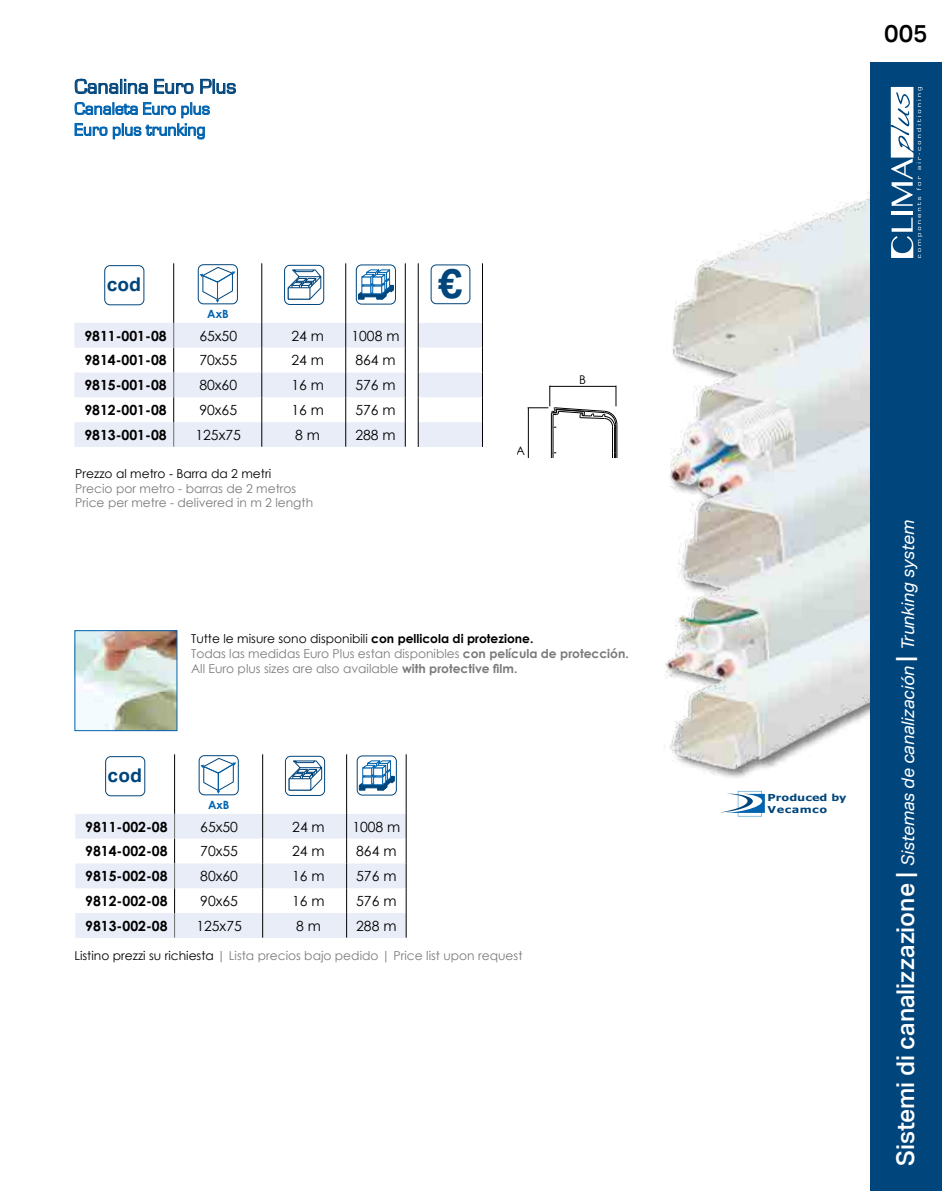
<style>
.page{position:relative;width:943px;height:1191px;background:#fff}
.page>*{position:absolute;margin:0;border:0;box-sizing:border-box;transform-origin:0 0}
.t1{font:700 41.3px "Aktiv Grotesk";color:#00457b}
.t2{font:500 24.5px "Aktiv Grotesk";color:#000}
.t3{font:21px "Eurostile";color:#00457b}
.t4{font:700 19.07px "Aktiv Grotesk";color:#00457b}
.t5{font:italic 17.5px "Aktiv Grotesk";color:#fff}
.t6{font:17.5px/21px "Eurostile";color:#0063af}
.t7{font:14px "Century Gothic";color:#000}
.t8{font:700 14px "Century Gothic";color:#000}
.t9{font:12.25px/14.7px "Century Gothic";color:#7c7b7b}
.t10{font:12.25px "Century Gothic";color:#000}
.t11{font:12.08px "Century Gothic";color:#000}
.t12{font:700 11.38px "Century Gothic";color:#0063af}
.t13{font:700 9.62px/11.5px "Verdana";color:#00457b;scale:1.18 1}
.s1{color:#000}
.s2{font-weight:700;color:#000}
.s3{font-weight:700}
.s4{font-weight:500;font-style:normal;font-size:24.5px}
</style>
<div class="page">
<hr style="left:418px;top:263px;width:1px;height:60px;background:#000">
<hr style="left:482px;top:263px;width:1px;height:60px;background:#000">
<svg style="left:418px;top:323px;width:65px;height:124px"></svg>
<div style="left:431px;top:264px;width:39px;height:40px;border:1px solid #00457b;border-radius:5px"></div>
<svg style="left:527px;top:385px;width:90px;height:73px"></svg>
<hr style="left:528px;top:408px;width:1px;height:50px;background:#000">
<img style="left:76px;top:632px;width:99px;height:97px">
<div style="left:74px;top:630px;width:103px;height:101px;border:1px solid #0063af"></div>
<svg style="left:74px;top:323px;width:332px;height:124px"></svg>
<hr style="left:173px;top:263px;width:1px;height:60px;background:#000">
<hr style="left:261px;top:263px;width:1px;height:60px;background:#000">
<hr style="left:345px;top:263px;width:1px;height:60px;background:#000">
<hr style="left:405px;top:263px;width:1px;height:60px;background:#000">
<div style="left:104px;top:265px;width:40px;height:40px;border:1px solid #00457b;border-radius:5px"></div>
<div style="left:198px;top:264px;width:40px;height:40px;border:1px solid #00457b;border-radius:5px"></div>
<svg style="left:200px;top:267px;width:35px;height:36px"></svg>
<div style="left:284px;top:265px;width:40px;height:40px;border:1px solid #00457b;border-radius:5px"></div>
<svg style="left:287px;top:269px;width:34px;height:30px"></svg>
<div style="left:288px;top:287px;width:22px;height:12px;background:#fff;border:1px solid #00457b"></div>
<div style="left:356px;top:265px;width:40px;height:39px;border:1px solid #00457b;border-radius:5px"></div>
<svg style="left:358px;top:270px;width:36px;height:30px"></svg>
<svg style="left:75px;top:814px;width:332px;height:124px"></svg>
<hr style="left:174px;top:754px;width:1px;height:60px;background:#000">
<hr style="left:262px;top:754px;width:1px;height:60px;background:#000">
<hr style="left:346px;top:754px;width:1px;height:60px;background:#000">
<hr style="left:406px;top:754px;width:1px;height:60px;background:#000">
<div style="left:105px;top:756px;width:40px;height:40px;border:1px solid #00457b;border-radius:5px"></div>
<div style="left:199px;top:755px;width:40px;height:40px;border:1px solid #00457b;border-radius:5px"></div>
<svg style="left:200px;top:758px;width:36px;height:36px"></svg>
<svg style="left:285px;top:756px;width:39px;height:39px"></svg>
<div style="left:285px;top:756px;width:40px;height:39px;border:1px solid #00457b;border-radius:5px"></div>
<svg style="left:287px;top:760px;width:35px;height:30px"></svg>
<div style="left:289px;top:778px;width:22px;height:12px;background:#fff"></div>
<div style="left:357px;top:755px;width:40px;height:40px;border:1px solid #00457b;border-radius:5px"></div>
<svg style="left:359px;top:760px;width:36px;height:30px"></svg>
<img style="left:664px;top:192px;width:206px;height:625px">
<svg style="left:74px;top:78px;width:74px;height:16px"></svg>
<svg style="left:154px;top:78px;width:40px;height:16px"></svg>
<svg style="left:200px;top:78px;width:36px;height:16px"></svg>
<svg style="left:74px;top:102px;width:136px;height:38px"></svg>
<div style="left:870px;top:62px;width:72px;height:1129px;background:#00457b"></div>
<svg style="left:890px;top:87px;width:32px;height:171px"></svg>
<h3 class="t3" style="left:74px;top:77px;width:163px">Canalina Euro Plus</h3>
<h3 class="t6" style="left:74px;top:99px;width:137px">Canaleta Euro plus<br>Euro plus trunking</h3>
<h3 class="t4" style="left:107px;top:273px;width:36px">cod</h3>
<p class="t8" style="left:84px;top:326px;width:84px">9811-001-08</p>
<p class="t7" style="left:199px;top:326px;width:39px">65x50</p>
<p class="t7" style="left:291px;top:326px;width:34px">24 m</p>
<p class="t7" style="left:351px;top:326px;width:50px">1008 m</p>
<p class="t8" style="left:84px;top:351px;width:84px">9814-001-08</p>
<p class="t7" style="left:199px;top:351px;width:39px">70x55</p>
<p class="t7" style="left:291px;top:351px;width:34px">24 m</p>
<p class="t7" style="left:355px;top:351px;width:42px">864 m</p>
<p class="t8" style="left:84px;top:376px;width:84px">9815-001-08</p>
<p class="t7" style="left:199px;top:376px;width:39px">80x60</p>
<p class="t7" style="left:291px;top:376px;width:34px">16 m</p>
<p class="t7" style="left:355px;top:376px;width:42px">576 m</p>
<p class="t8" style="left:84px;top:401px;width:84px">9812-001-08</p>
<p class="t7" style="left:199px;top:401px;width:39px">90x65</p>
<p class="t7" style="left:291px;top:401px;width:34px">16 m</p>
<p class="t7" style="left:355px;top:401px;width:42px">576 m</p>
<p class="t8" style="left:84px;top:426px;width:84px">9813-001-08</p>
<p class="t7" style="left:195px;top:426px;width:47px">125x75</p>
<p class="t7" style="left:295px;top:426px;width:26px">8 m</p>
<p class="t7" style="left:355px;top:426px;width:42px">288 m</p>
<p class="t12" style="left:207px;top:307px;width:23px">AxB</p>
<p class="t10" style="left:75px;top:465px;width:197px">Prezzo al metro - Barra da 2 metri</p>
<p class="t9" style="left:75px;top:480px;width:239px">Precio por metro - barras de 2 metros<br>Price per metre - delivered in m 2 length</p>
<h1 class="t1" style="left:438px;top:258px;width:26px">€</h1>
<p class="t11" style="left:517px;top:443px;width:10px">A</p>
<p class="t11" style="left:579px;top:371px;width:8px">B</p>
<p class="t9" style="left:191px;top:631px;width:439px"><span class="s1">Tutte le misure sono disponibili</span> <span class="s2">con pellicola di protezione.<br></span>Todas las medidas Euro Plus estan disponibles <span class="s3">con película de protección.<br></span>All Euro plus sizes are also available <span class="s3">with protective film.</span></p>
<h3 class="t4" style="left:108px;top:763px;width:36px">cod</h3>
<p class="t8" style="left:85px;top:817px;width:84px">9811-002-08</p>
<p class="t7" style="left:200px;top:817px;width:39px">65x50</p>
<p class="t7" style="left:292px;top:817px;width:34px">24 m</p>
<p class="t7" style="left:352px;top:817px;width:50px">1008 m</p>
<p class="t8" style="left:85px;top:842px;width:84px">9814-002-08</p>
<p class="t7" style="left:200px;top:842px;width:39px">70x55</p>
<p class="t7" style="left:292px;top:842px;width:34px">24 m</p>
<p class="t7" style="left:356px;top:842px;width:42px">864 m</p>
<p class="t8" style="left:85px;top:867px;width:84px">9815-002-08</p>
<p class="t7" style="left:200px;top:867px;width:39px">80x60</p>
<p class="t7" style="left:292px;top:867px;width:34px">16 m</p>
<p class="t7" style="left:356px;top:867px;width:42px">576 m</p>
<p class="t8" style="left:85px;top:892px;width:84px">9812-002-08</p>
<p class="t7" style="left:200px;top:892px;width:39px">90x65</p>
<p class="t7" style="left:292px;top:892px;width:34px">16 m</p>
<p class="t7" style="left:356px;top:892px;width:42px">576 m</p>
<p class="t8" style="left:85px;top:916px;width:84px">9813-002-08</p>
<p class="t7" style="left:196px;top:916px;width:47px">125x75</p>
<p class="t7" style="left:296px;top:916px;width:26px">8 m</p>
<p class="t7" style="left:356px;top:916px;width:42px">288 m</p>
<p class="t12" style="left:208px;top:797px;width:23px">AxB</p>
<p class="t9" style="left:74px;top:947px;width:449px"><span class="s1">Listino prezzi su richiesta</span> | Lista precios bajo pedido | Price list upon request</p>
<h2 class="t2" style="left:884px;top:20px;width:45px">005</h2>
<p class="t13" style="left:767px;top:792px;width:68px">Produced by<br>Vecamco</p>
<h3 class="t5" style="left:898px;top:1166px;width:647px;rotate:-90deg"><span class="s4">Sistemi di canalizzazione |</span> Sistemas de canalización <span class="s4">|</span> Trunking system</h3>
</div>
